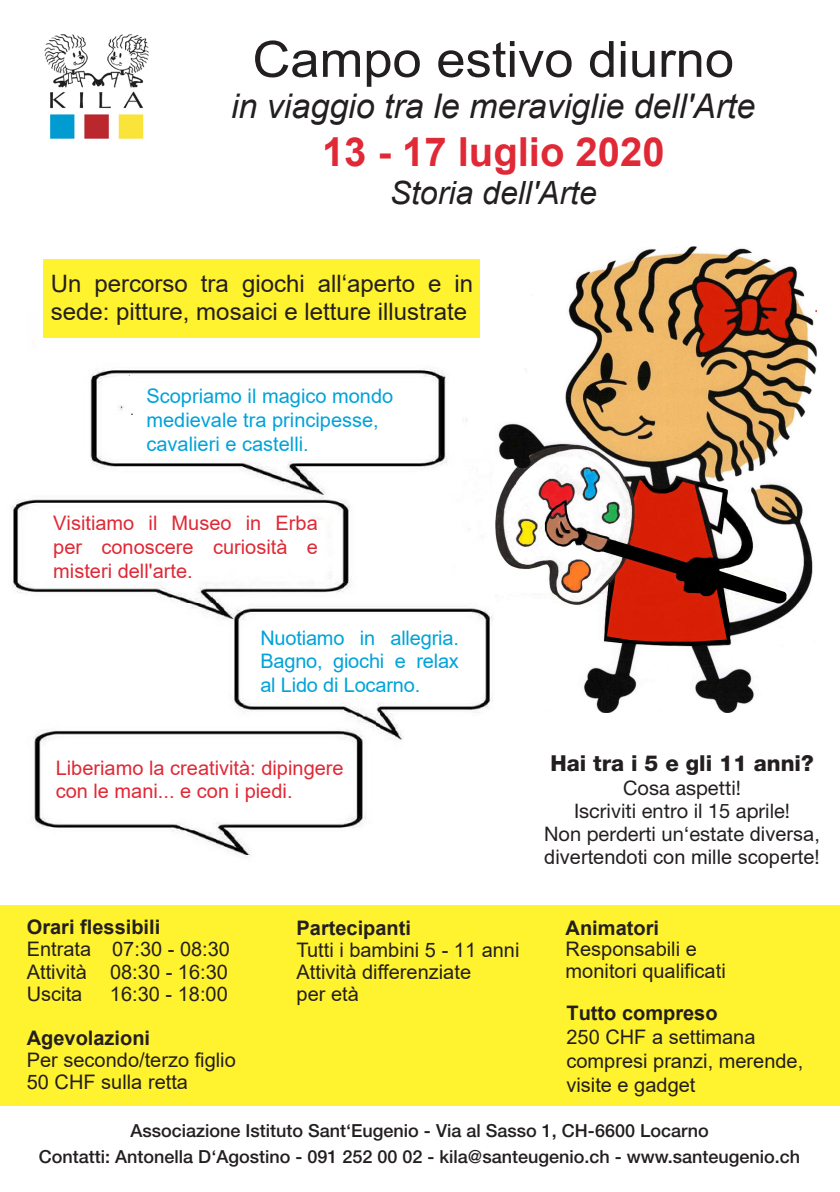
<style>
.page{position:relative;width:840px;height:1192px;background:#fff}
.page>*{position:absolute;margin:0;border:0;box-sizing:border-box;transform-origin:0 0}
.t1{font:50px "Arial";color:#231f20;scale:1.05 1}
.t2{font:700 40px "Arial";color:#e02936}
.t3{font:italic 34px "Arial";color:#231f20}
.t4{font:italic 32px "Arial";color:#231f20}
.t5{font:24px/27.4px "Arial";color:#231f20}
.t6{font:800 22px "Helvetica Neue LT Std";color:#231f20}
.t7{font:20px/22px "Arial";color:#231f20}
.t8{font:20px/24px "Arial";color:#00a3d9}
.t9{font:20px/24px "Arial";color:#e02936}
.t10{font:20px/23px "Helvetica Neue LT Std";color:#231f20;text-align:center}
.t11{font:20px/24px "Arial";color:#221e1f}
.t12{font:700 20px "Arial";color:#231f20}
.t13{font:700 20px "Arial";color:#221e1f}
.t14{font:500 18px/26px "Helvetica Neue LT Std";color:#231f20;text-align:center}
.s1{font-family:"Arial"}
.s2{font-family:"Helvetica Neue LT Std"}
</style>
<div class="page">
<img style="left:0;top:259px;width:497px;height:847px">
<div style="left:0;top:905px;width:840px;height:200px;background:#fff22e"></div>
<img style="left:44px;top:34px;width:105px;height:105px">
<div style="left:43px;top:259px;width:436px;height:79px;background:#fff22e"></div>
<img style="left:495px;top:247px;width:321px;height:465px">
<h1 class="t1" style="left:252px;top:25px;width:460px">Campo estivo diurno</h1>
<h3 class="t3" style="left:231px;top:84px;width:526px">in viaggio tra le meraviglie dell'Arte</h3>
<h2 class="t2" style="left:322px;top:124px;width:344px">13 - 17 luglio 2020</h2>
<h3 class="t4" style="left:390px;top:172px;width:209px">Storia dell'Arte</h3>
<p class="t5" style="left:51px;top:270px;width:424px">Un percorso tra giochi all‘aperto e in sede: pitture, mosaici e letture illustrate</p>
<p class="t8" style="left:146px;top:383px;width:248px">Scopriamo il magico mondo medievale tra principesse, cavalieri e castelli.</p>
<p class="t9" style="left:53px;top:510px;width:266px;text-align:justify">Visitiamo il Museo in Erba per conoscere curiosità e misteri dell'arte.</p>
<p class="t8" style="left:260px;top:626px;width:200px;line-height:23.4px;text-align:justify">Nuotiamo in allegria.<br>Bagno, giochi e relax al Lido di Locarno.</p>
<p class="t9" style="left:56px;top:756px;width:289px">Liberiamo la creatività: dipingere con le mani... e con i piedi.</p>
<p class="t12" style="left:27px;top:913px;width:135px">Orari flessibili</p>
<p class="t7" style="left:27px;top:938px;width:205px;text-align:justify">Entrata 07:30 - 08:30<br>Attività 08:30 - 16:30<br>Uscita</p>
<p class="t7" style="left:110px;top:982px;width:119px">16:30 - 18:00</p>
<p class="t12" style="left:27px;top:1023px;width:125px">Agevolazioni</p>
<p class="t7" style="left:27px;top:1048px;width:210px">Per secondo/terzo figlio<br>50 CHF sulla retta</p>
<p class="t12" style="left:296px;top:913px;width:116px">Partecipanti</p>
<p class="t7" style="left:296px;top:938px;width:224px">Tutti i bambini 5 - 11 anni<br>Attività differenziate<br>per età</p>
<p class="t6" style="left:550px;top:750px;width:265px">Hai tra i 5 e gli 11 anni?</p>
<p class="t10" style="left:544px;top:776px;width:277px">Cosa aspetti!<br>Iscriviti entro il 15 aprile!<br>Non perderti un‘estate <span class="s1">diversa,</span></p>
<p class="t7" style="left:544px;top:846px;width:277px">divertendoti con mille scoperte<span class="s2">!</span></p>
<p class="t12" style="left:565px;top:913px;width:95px">Animatori</p>
<p class="t7" style="left:565px;top:938px;width:162px">Responsabili e monitori qualificati</p>
<p class="t13" style="left:566px;top:999px;width:153px">Tutto compreso</p>
<p class="t11" style="left:566px;top:1025px;width:238px">250 CHF a settimana compresi pranzi, merende, visite e gadget</p>
<p class="t14" style="left:39px;top:1117px;width:763px">Associazione Istituto Sant‘Eugenio - Via al Sasso 1, CH-6600 Locarno<br>Contatti: Antonella D‘Agostino - 091 252 00 02 - kila@santeugenio.ch - www.santeugenio.ch</p>
</div>
